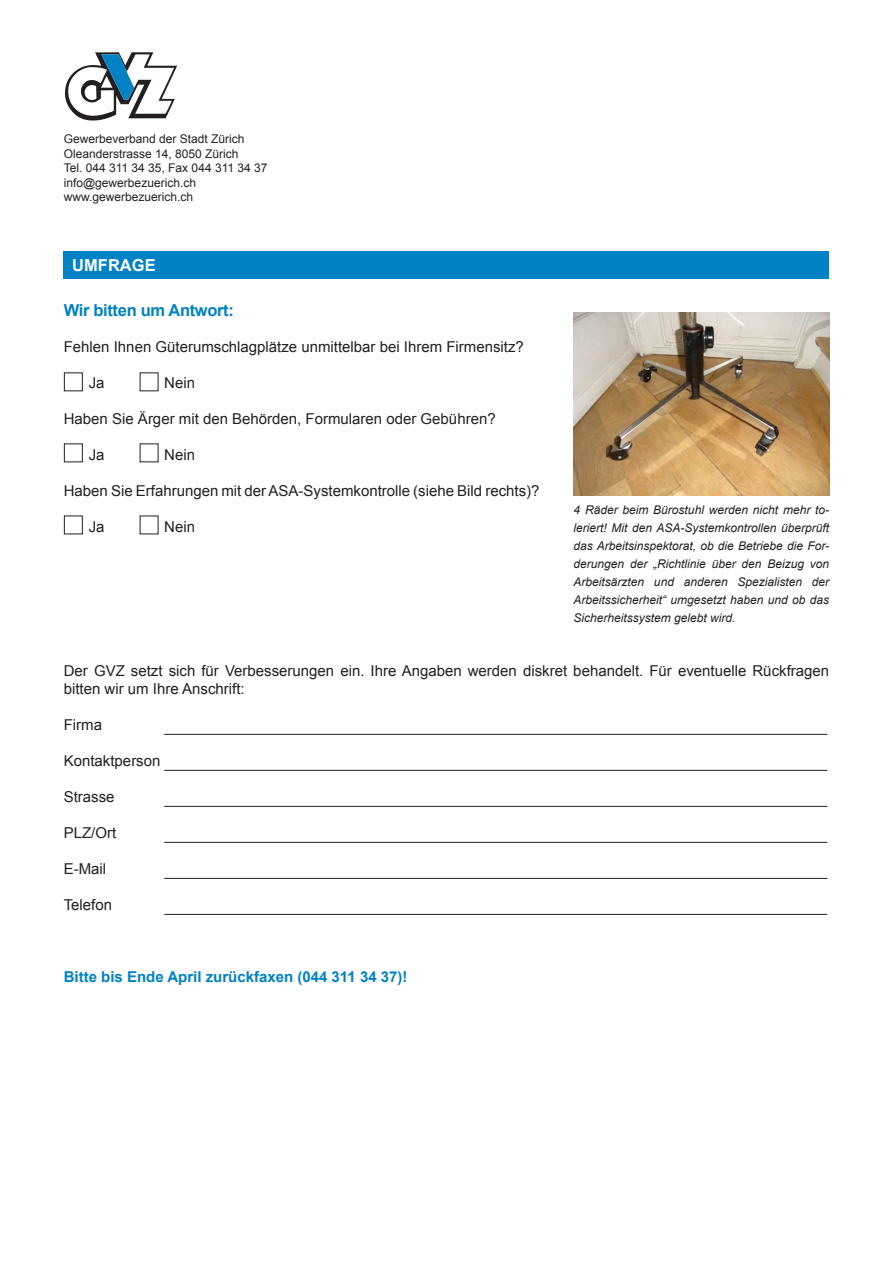
<style>
.page{position:relative;width:893px;height:1263px;background:#fff}
.page>*{position:absolute;margin:0;border:0;box-sizing:border-box;transform-origin:0 0}
.copy{font:700 16.5px "Arial";letter-spacing:-.02em;color:#0082c5}
.t1{font:700 16.5px "Arial";color:#fff}
.copy-2{font:15px/18px "Arial";color:#231f20}
.underline{font:15px "Arial";color:#231f20}
.copy-3{font:700 15px "Arial";color:#0082c5}
.t2{font:600 13.95px "Franklin Gothic";color:#040503}
.bildlegende{font:italic 12px/18px "Arial";color:#231f20;text-align:justify}
.t3{font:12px/14.4px "Arial";color:#231f20}
</style>
<div class="page">
<svg style="left:65px;top:52px;width:112px;height:69px"></svg>
<div style="left:64px;top:251px;width:765px;height:27px;background:#0082c5"></div>
<hr style="left:164px;top:734px;width:663px;height:1px;background:#231f20">
<hr style="left:164px;top:770px;width:663px;height:1px;background:#231f20">
<hr style="left:164px;top:806px;width:663px;height:1px;background:#231f20">
<hr style="left:164px;top:842px;width:663px;height:1px;background:#231f20">
<hr style="left:164px;top:878px;width:663px;height:1px;background:#231f20">
<hr style="left:164px;top:914px;width:663px;height:1px;background:#231f20">
<img style="left:574px;top:312px;width:255px;height:184px">
<div style="left:64px;top:373px;width:19px;height:18px;border:1px solid #231f20"></div>
<div style="left:64px;top:444px;width:19px;height:18px;border:1px solid #231f20"></div>
<div style="left:64px;top:516px;width:19px;height:18px;border:1px solid #231f20"></div>
<p class="t2" style="left:65px;top:126px;width:205px">Gewerbeverband der Stadt Zürich</p>
<p class="t3" style="left:64px;top:132px;width:182px">Gewerbeverband der Stadt Zürich</p>
<p class="t3" style="left:64px;top:147px;width:176px">Oleanderstrasse 14, 8050 Zürich</p>
<p class="t3" style="left:64px;top:161px;width:205px">Tel. 044 311 34 35, Fax 044 311 34 37</p>
<p class="t3" style="left:64px;top:175px;width:134px">info@gewerbezuerich.ch www.gewerbezuerich.ch</p>
<p class="t1" style="left:72px;top:254px;width:85px">UMFRAGE</p>
<p class="copy" style="left:64px;top:299px;width:172px">Wir bitten um Antwort:</p>
<p class="copy-2" style="left:64px;top:338px;width:462px">Fehlen Ihnen Güterumschlagplätze unmittelbar bei Ihrem Firmensitz?</p>
<p class="copy-2" style="left:89px;top:374px;width:17px">Ja</p>
<p class="copy-2" style="left:164px;top:374px;width:32px">Nein</p>
<p class="copy-2" style="left:64px;top:410px;width:433px">Haben Sie Ärger mit den Behörden, Formularen oder Gebühren?</p>
<p class="copy-2" style="left:89px;top:446px;width:17px">Ja</p>
<p class="copy-2" style="left:164px;top:446px;width:32px">Nein</p>
<p class="copy-2" style="left:64px;top:482px;width:477px">Haben Sie Erfahrungen mit der ASA-Systemkontrolle (siehe Bild rechts)?</p>
<p class="copy-2" style="left:89px;top:518px;width:17px">Ja</p>
<p class="copy-2" style="left:164px;top:518px;width:32px">Nein</p>
<p class="bildlegende" style="left:574px;top:501px;width:257px">4 Räder beim Bürostuhl werden nicht mehr to&shy;leriert! Mit den ASA-Systemkontrollen überprüft das Arbeitsinspektorat, ob die Betriebe die For&shy;derungen der „Richtlinie über den Beizug von Arbeitsärzten und anderen Spezialisten der Arbeitssicherheit“ umgesetzt haben und ob das Sicherheitssystem gelebt wird.</p>
<p class="copy-2" style="left:64px;top:662px;width:767px">Der GVZ setzt sich für Verbesserungen ein. Ihre Angaben werden diskret behandelt. Für eventuelle Rückfragen bitten wir um Ihre Anschrift:</p>
<p class="underline" style="left:64px;top:715px;width:40px">Firma</p>
<p class="underline" style="left:64px;top:751px;width:98px">Kontaktperson</p>
<p class="underline" style="left:64px;top:787px;width:52px">Strasse</p>
<p class="underline" style="left:64px;top:823px;width:54px">PLZ/Ort</p>
<p class="underline" style="left:64px;top:859px;width:44px">E-Mail</p>
<p class="underline" style="left:64px;top:895px;width:50px">Telefon</p>
<p class="copy-3" style="left:64px;top:967px;width:345px">Bitte bis Ende April zurückfaxen (044 311 34 37)!</p>
</div>
